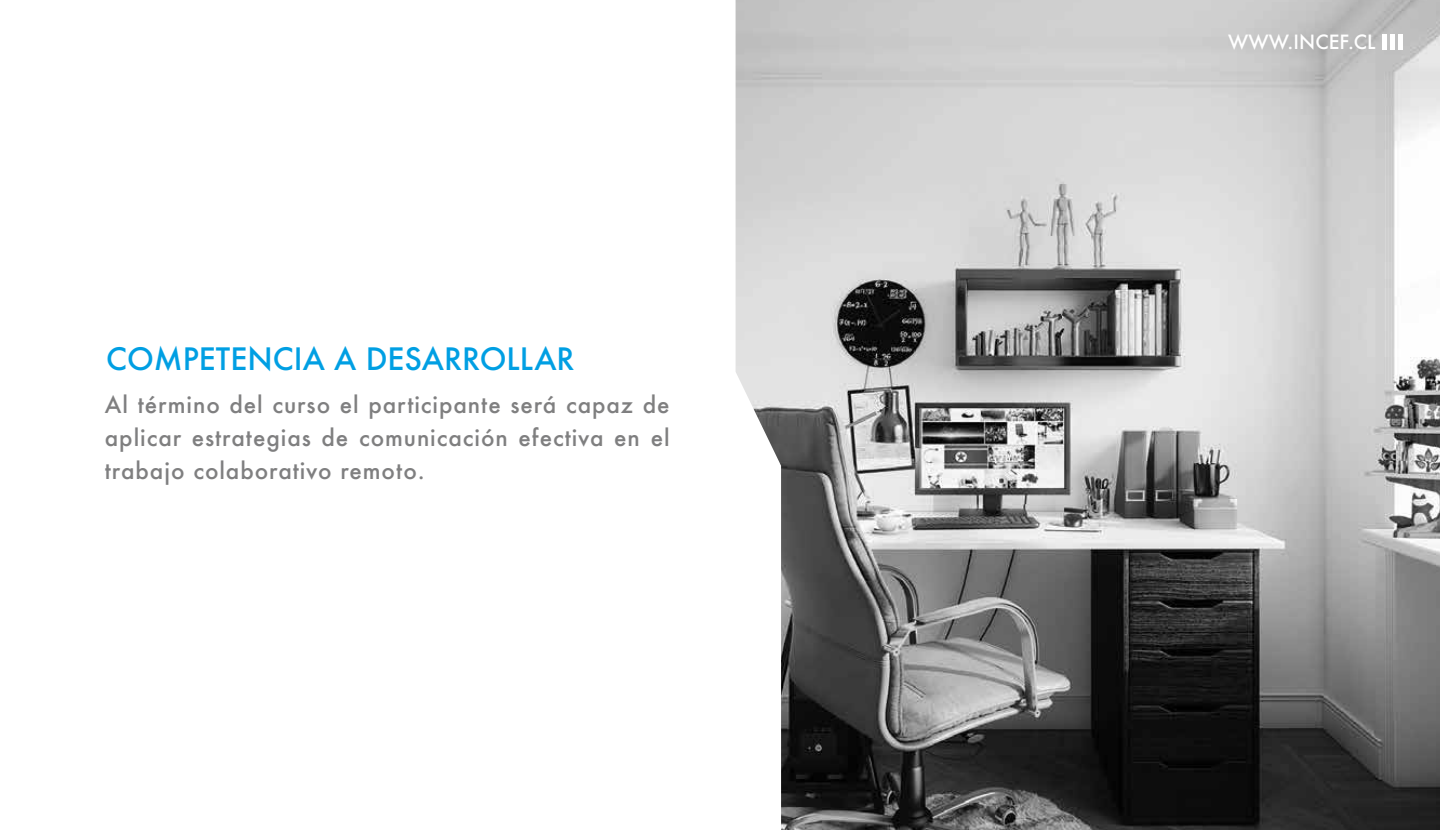
<style>
.page{position:relative;width:1440px;height:830px;background:#fff}
.page>*{position:absolute;margin:0;border:0;box-sizing:border-box;transform-origin:0 0}
.t1{font:500 30px "Futura";color:#009fe3}
.t2{font:500 22.5px/33px "Futura";letter-spacing:.04em;color:#7f7f80;text-align:justify}
.t3{font:500 19.05px "Futura";color:#fff}
</style>
<div class="page">
<img style="left:735px;top:0;width:704px;height:829px">
<hr style="left:1382px;top:34px;width:4px;height:15px;background:#fff">
<hr style="left:1390px;top:34px;width:4px;height:15px;background:#fff">
<hr style="left:1398px;top:34px;width:4px;height:15px;background:#fff">
<h1 class="t1" style="left:106px;top:338px;width:470px">COMPETENCIA A DESARROLLAR</h1>
<p class="t2" style="left:105px;top:387px;width:566px">Al término del curso el participante será capaz de aplicar estrategias de comunicación efectiva en el trabajo colaborativo remoto.</p>
<p class="t3" style="left:1228px;top:29px;width:149px">WWW.INCEF.CL</p>
</div>
